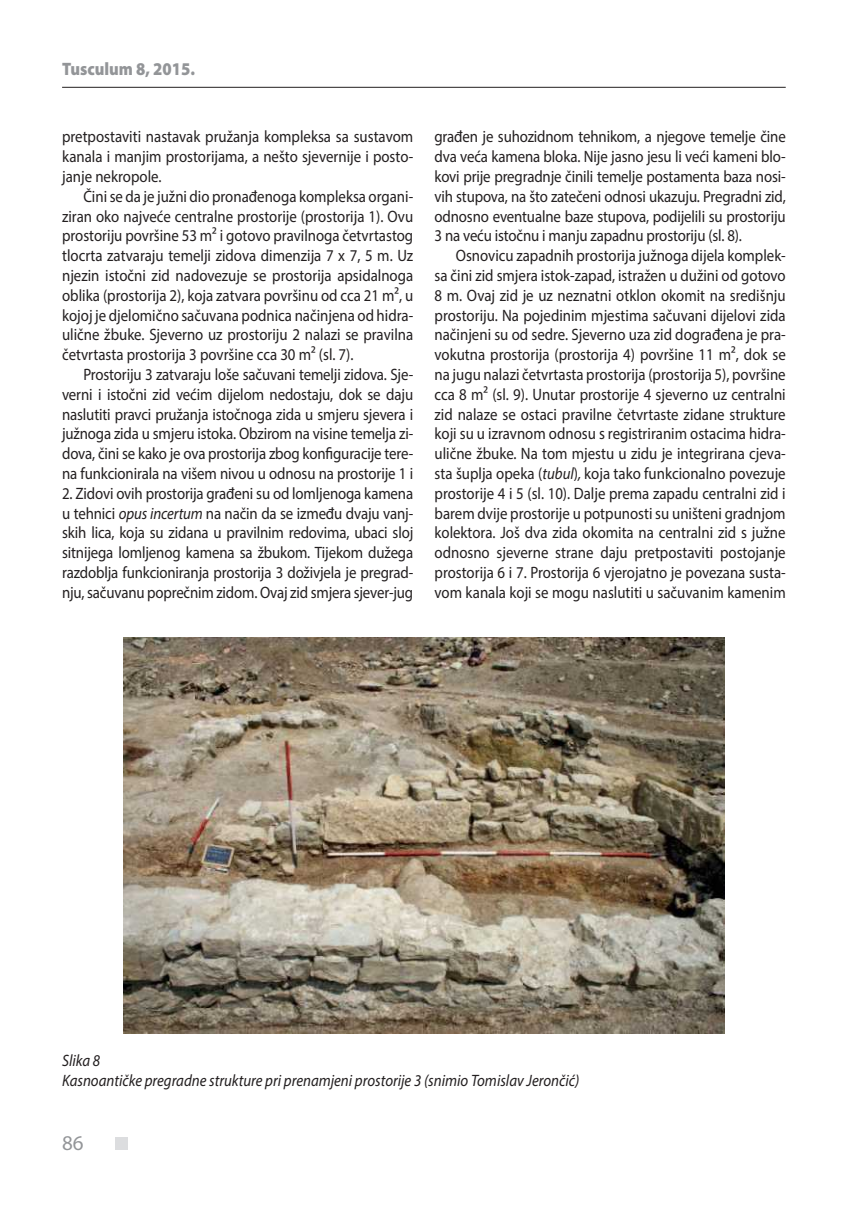
<style>
.page{position:relative;width:847px;height:1213px;background:#fff}
.page>*{position:absolute;margin:0;border:0;box-sizing:border-box;transform-origin:0 0}
.t1{font:21px "Myriad Pro";color:#939598}
.t2{font:900 18px "Myriad Pro";color:#939598;scale:.9 1}
.t3{font:16.5px/19.8px "Myriad Pro";letter-spacing:-.01em;color:#231f20;text-align:justify;scale:.9 1}
.t4{font:italic 16.5px/19.8px "Myriad Pro";color:#231f20;scale:.9 1}
.s1{font-style:italic}
</style>
<div class="page">
<hr style="left:62px;top:87px;width:723px;height:1px;background:#231f20">
<div style="left:115px;top:1137px;width:13px;height:13px;background:#dcdddf"></div>
<img style="left:123px;top:637px;width:601px;height:396px">
<p class="t2" style="left:62px;top:58px;width:149px">Tusculum 8, 2015.</p>
<p class="t3" style="left:62px;top:127px;width:391px">pretpostaviti nastavak pružanja kompleksa sa sustavom kanala i manjim prostorijama, a nešto sjevernije i posto&shy;janje nekropole.</p>
<p class="t3" style="left:62px;top:186px;width:391px;text-indent:21px">Čini se da je južni dio pronađenoga kompleksa organi&shy;ziran oko najveće centralne prostorije (prostorija 1). Ovu prostoriju površine 53 m² i gotovo pravilnoga četvrtastog tlocrta zatvaraju temelji zidova dimenzija 7 x 7, 5 m. Uz njezin istočni zid nadovezuje se prostorija apsidalnoga oblika (prostorija 2), koja zatvara površinu od cca 21 m², u kojoj je djelomično sačuvana podnica načinjena od hidra&shy;ulične žbuke. Sjeverno uz prostoriju 2 nalazi se pravilna četvrtasta prostorija 3 površine cca 30 m² (sl. 7).</p>
<p class="t3" style="left:62px;top:364px;width:391px;text-indent:21px">Prostoriju 3 zatvaraju loše sačuvani temelji zidova. Sje&shy;verni i istočni zid većim dijelom nedostaju, dok se daju naslutiti pravci pružanja istočnoga zida u smjeru sjevera i južnoga zida u smjeru istoka. Obzirom na visine temelja zi&shy;dova, čini se kako je ova prostorija zbog konfiguracije tere&shy;na funkcionirala na višem nivou u odnosu na prostorije 1 i</p>
<p class="t3" style="left:62px;top:483px;width:391px">2. Zidovi ovih prostorija građeni su od lomljenoga kamena u tehnici <span class="s1">opus incertum</span> na način da se između dvaju vanj&shy;skih lica, koja su zidana u pravilnim redovima, ubaci sloj sitnijega lomljenog kamena sa žbukom. Tijekom dužega razdoblja funkcioniranja prostorija 3 doživjela je pregrad&shy;nju, sačuvanu poprečnim zidom. Ovaj zid smjera sjever-jug</p>
<p class="t3" style="left:434px;top:127px;width:391px">građen je suhozidnom tehnikom, a njegove temelje čine dva veća kamena bloka. Nije jasno jesu li veći kameni blo&shy;kovi prije pregradnje činili temelje postamenta baza nosi&shy;vih stupova, na što zatečeni odnosi ukazuju. Pregradni zid, odnosno eventualne baze stupova, podijelili su prostoriju 3 na veću istočnu i manju zapadnu prostoriju (sl. 8).</p>
<p class="t3" style="left:434px;top:245px;width:391px;text-indent:21px">Osnovicu zapadnih prostorija južnoga dijela komplek&shy;sa čini zid smjera istok-zapad, istražen u dužini od gotovo 8 m. Ovaj zid je uz neznatni otklon okomit na središnju prostoriju. Na pojedinim mjestima sačuvani dijelovi zida načinjeni su od sedre. Sjeverno uza zid dograđena je pra&shy;vokutna prostorija (prostorija 4) površine 11 m², dok se na jugu nalazi četvrtasta prostorija (prostorija 5), površine cca 8 m² (sl. 9). Unutar prostorije 4 sjeverno uz centralni zid nalaze se ostaci pravilne četvrtaste zidane strukture koji su u izravnom odnosu s registriranim ostacima hidra&shy;ulične žbuke. Na tom mjestu u zidu je integrirana cjeva&shy;sta šuplja opeka (<span class="s1">tubul</span>)<span class="s1">,</span> koja tako funkcionalno povezuje prostorije 4 i 5 (sl. 10). Dalje prema zapadu centralni zid i barem dvije prostorije u potpunosti su uništeni gradnjom kolektora. Još dva zida okomita na centralni zid s južne odnosno sjeverne strane daju pretpostaviti postojanje prostorija 6 i 7. Prostorija 6 vjerojatno je povezana susta&shy;vom kanala koji se mogu naslutiti u sačuvanim kamenim</p>
<p class="t4" style="left:62px;top:1050px;width:576px">Slika 8<br>Kasnoantičke pregradne strukture pri prenamjeni prostorije 3 (snimio Tomislav Jerončić)</p>
<p class="t1" style="left:62px;top:1130px;width:23px">86</p>
</div>
